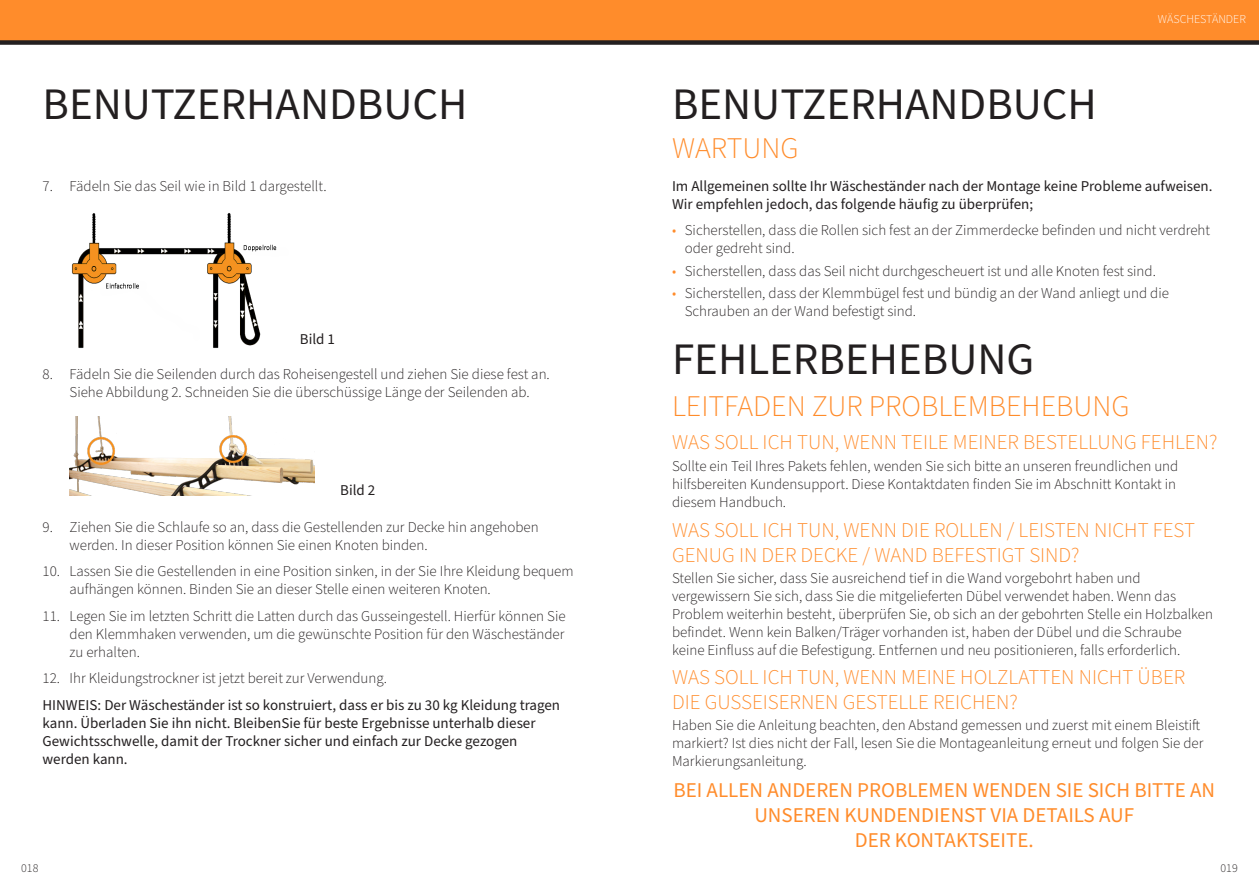
<style>
.page{position:relative;width:1259px;height:893px;background:#fff}
.page>*{position:absolute;margin:0;border:0;box-sizing:border-box;transform-origin:0 0}
.t1{font:45px "Source Sans Pro";color:#231f20}
.t2{font:300 30px "Source Sans Pro";color:#ff8c2b}
.t3{font:300 21px/25.2px "Source Sans Pro";color:#ff8c2b}
.t4{font:21px/25.2px "Source Sans Pro";color:#ff8c2b;text-align:center}
.Body_Copy_Jo{font:300 15px/18px "Source Sans Pro";color:#231f20}
.Body_Copy_Jo-2{font:15px/18px "Source Sans Pro";color:#231f20}
.t5{font:300 12px "Source Sans Pro";color:#fff}
.t6{font:300 12px "Source Sans Pro";color:#231f20}
.s1{color:#ff8c2b}
</style>
<div class="page">
<div style="left:0;top:0;width:1259px;height:43px;background:#ff8c2b"></div>
<div style="left:0;top:40px;width:1259px;height:5px;background:#231f20"></div>
<img style="left:69px;top:417px;width:246px;height:78px">
<img style="left:72px;top:213px;width:205px;height:135px">
<p class="t1" style="left:43px;top:74px;width:426px">BENUTZERHANDBUCH</p>
<p class="Body_Copy_Jo" style="left:43px;top:177px;width:286px">7. Fädeln Sie das Seil wie in Bild 1 dargestellt.</p>
<p class="Body_Copy_Jo-2" style="left:300px;top:331px;width:37px">Bild 1</p>
<p class="Body_Copy_Jo" style="left:43px;top:366px;width:509px;text-align:center">8. Fädeln Sie die Seilenden durch das Roheisengestell und ziehen Sie diese fest an.<br>Siehe Abbildung 2. Schneiden Sie die überschüssige Länge der Seilenden ab.</p>
<p class="Body_Copy_Jo-2" style="left:340px;top:482px;width:37px">Bild 2</p>
<p class="Body_Copy_Jo" style="left:70px;top:518px;width:471px;text-indent:-27px">9. Ziehen Sie die Schlaufe so an, dass die Gestellenden zur Decke hin angehoben werden. In dieser Position können Sie einen Knoten binden.</p>
<p class="Body_Copy_Jo" style="left:70px;top:563px;width:505px;text-indent:-27px">10. Lassen Sie die Gestellenden in eine Position sinken, in der Sie Ihre Kleidung bequem aufhängen können. Binden Sie an dieser Stelle einen weiteren Knoten.</p>
<p class="Body_Copy_Jo" style="left:70px;top:607px;width:498px;text-align:justify;text-indent:-27px">11. Legen Sie im letzten Schritt die Latten durch das Gusseingestell. Hierfür können Sie den Klemmhaken verwenden, um die gewünschte Position für den Wäscheständer zu erhalten.</p>
<p class="Body_Copy_Jo" style="left:43px;top:670px;width:346px">12. Ihr Kleidungstrockner ist jetzt bereit zur Verwendung.</p>
<p class="Body_Copy_Jo-2" style="left:43px;top:696px;width:519px">HINWEIS: Der Wäscheständer ist so konstruiert, dass er bis zu 30 kg Kleidung tragen kann. Überladen Sie ihn nicht. BleibenSie für beste Ergebnisse unterhalb dieser Gewichtsschwelle, damit der Trockner sicher und einfach zur Decke gezogen werden kann.</p>
<p class="t5" style="left:1158px;top:11px;width:89px">WÄSCHESTÄNDER</p>
<p class="t1" style="left:672px;top:74px;width:426px">BENUTZERHANDBUCH</p>
<p class="t2" style="left:672px;top:128px;width:128px">WARTUNG</p>
<p class="Body_Copy_Jo-2" style="left:672px;top:177px;width:542px">Im Allgemeinen sollte Ihr Wäscheständer nach der Montage keine Probleme aufweisen.<br>Wir empfehlen jedoch, das folgende häufig zu überprüfen;</p>
<p class="Body_Copy_Jo" style="left:685px;top:222px;width:527px;text-indent:-13px"><span class="s1">•</span> Sicherstellen, dass die Rollen sich fest an der Zimmerdecke befinden und nicht verdreht oder gedreht sind.</p>
<p class="Body_Copy_Jo" style="left:672px;top:262px;width:485px"><span class="s1">•</span> Sicherstellen, dass das Seil nicht durchgescheuert ist und alle Knoten fest sind.</p>
<p class="Body_Copy_Jo" style="left:685px;top:284px;width:486px;text-indent:-13px"><span class="s1">•</span> Sicherstellen, dass der Klemmbügel fest und bündig an der Wand anliegt und die<br>Schrauben an der Wand befestigt sind.</p>
<p class="t1" style="left:672px;top:328px;width:364px">FEHLERBEHEBUNG</p>
<p class="t2" style="left:672px;top:386px;width:459px">LEITFADEN ZUR PROBLEMBEHEBUNG</p>
<p class="t3" style="left:672px;top:430px;width:547px">WAS SOLL ICH TUN, WENN TEILE MEINER BESTELLUNG FEHLEN?</p>
<p class="Body_Copy_Jo" style="left:672px;top:458px;width:508px">Sollte ein Teil Ihres Pakets fehlen, wenden Sie sich bitte an unseren freundlichen und hilfsbereiten Kundensupport. Diese Kontaktdaten finden Sie im Abschnitt Kontakt in diesem Handbuch.</p>
<p class="t3" style="left:672px;top:518px;width:524px">WAS SOLL ICH TUN, WENN DIE ROLLEN / LEISTEN NICHT FEST<br>GENUG IN DER DECKE / WAND BEFESTIGT SIND?</p>
<p class="Body_Copy_Jo" style="left:672px;top:569px;width:542px">Stellen Sie sicher, dass Sie ausreichend tief in die Wand vorgebohrt haben und vergewissern Sie sich, dass Sie die mitgelieferten Dübel verwendet haben. Wenn das Problem weiterhin besteht, überprüfen Sie, ob sich an der gebohrten Stelle ein Holzbalken befindet. Wenn kein Balken/Träger vorhanden ist, haben der Dübel und die Schraube keine Einfluss auf die Befestigung. Entfernen und neu positionieren, falls erforderlich.</p>
<p class="t3" style="left:672px;top:665px;width:514px">WAS SOLL ICH TUN, WENN MEINE HOLZLATTEN NICHT ÜBER<br>DIE GUSSEISERNEN GESTELLE REICHEN?</p>
<p class="Body_Copy_Jo" style="left:672px;top:716px;width:533px">Haben Sie die Anleitung beachten, den Abstand gemessen und zuerst mit einem Bleistift markiert? Ist dies nicht der Fall, lesen Sie die Montageanleitung erneut und folgen Sie der<br>Markierungsanleitung.</p>
<p class="t4" style="left:673px;top:778px;width:543px">BEI ALLEN ANDEREN PROBLEMEN WENDEN SIE SICH BITTE AN<br>UNSEREN KUNDENDIENST VIA DETAILS AUF<br>DER KONTAKTSEITE.</p>
<p class="t6" style="left:21px;top:860px;width:19px">018</p>
<p class="t6" style="left:1220px;top:860px;width:19px">019</p>
</div>
